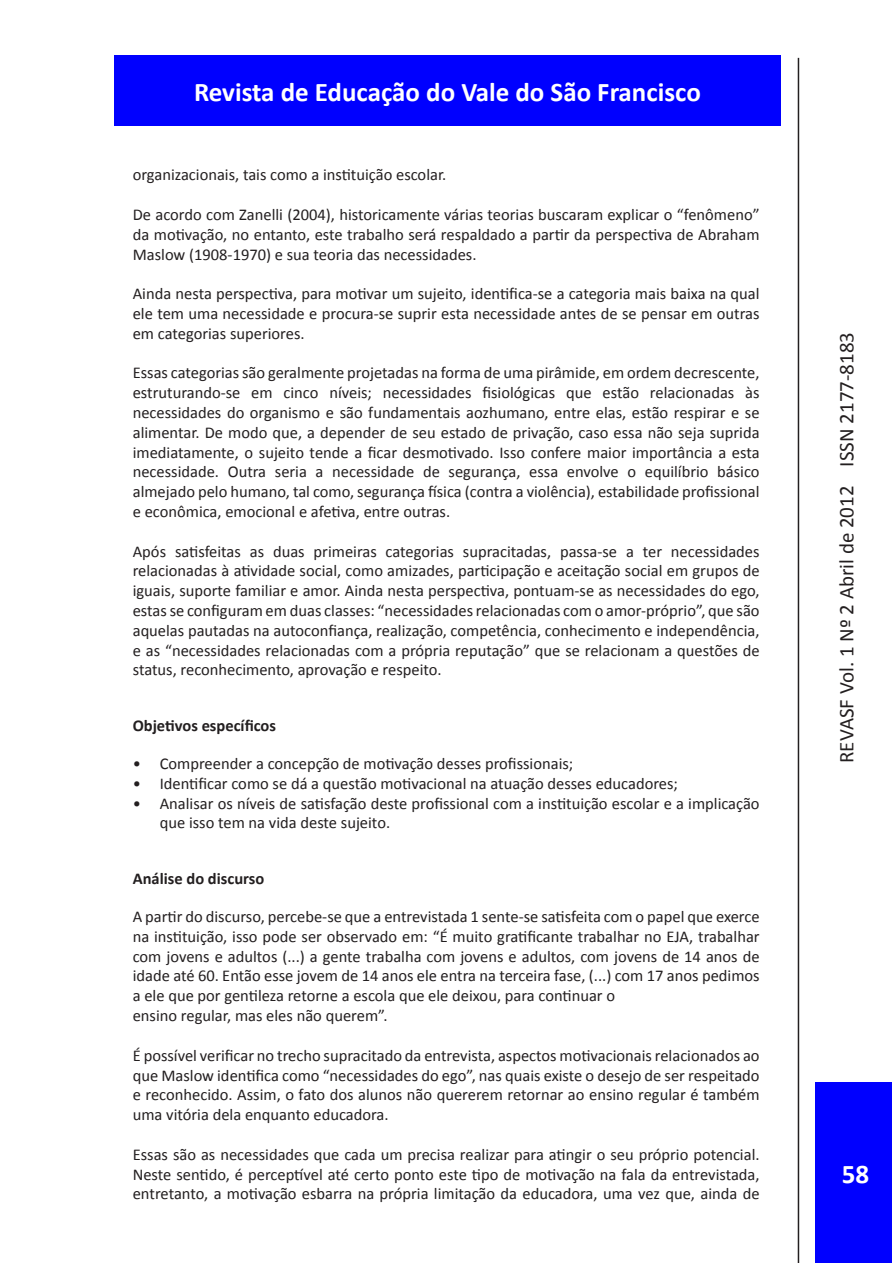
<style>
.page{position:relative;width:893px;height:1263px;background:#fff}
.page>*{position:absolute;margin:0;border:0;box-sizing:border-box;transform-origin:0 0}
.t1{font:700 27px "Calibri";color:#fff}
.t2{font:21px "Calibri";color:#231f20}
.Parágrafo_-_demais{font:16.5px/19.8px "Calibri";color:#231f20;text-align:justify}
.Título_de_seção{font:700 16.5px "Calibri";color:#231f20}
</style>
<div class="page">
<div style="left:114px;top:56px;width:666px;height:70px;background:#00f"></div>
<div style="left:816px;top:1082px;width:76px;height:181px;background:#00f"></div>
<hr style="left:798px;top:58px;width:1px;height:1205px;background:#231f20">
<h1 class="t1" style="left:194px;top:75px;width:508px">Revista de Educação do Vale do São Francisco</h1>
<p class="Parágrafo_-_demais" style="left:133px;top:164px;width:315px">organizacionais, tais como a instituição escolar.</p>
<p class="Parágrafo_-_demais" style="left:133px;top:204px;width:628px">De acordo com Zanelli (2004), historicamente várias teorias buscaram explicar o “fenômeno” da motivação, no entanto, este trabalho será respaldado a partir da perspectiva de Abraham Maslow (1908-1970) e sua teoria das necessidades.</p>
<p class="Parágrafo_-_demais" style="left:133px;top:283px;width:628px">Ainda nesta perspectiva, para motivar um sujeito, identifica-se a categoria mais baixa na qual ele tem uma necessidade e procura-se suprir esta necessidade antes de se pensar em outras em categorias superiores.</p>
<p class="Parágrafo_-_demais" style="left:133px;top:362px;width:628px">Essas categorias são geralmente projetadas na forma de uma pirâmide, em ordem decrescente, estruturando-se em cinco níveis; necessidades fisiológicas que estão relacionadas às necessidades do organismo e são fundamentais aozhumano, entre elas, estão respirar e se alimentar. De modo que, a depender de seu estado de privação, caso essa não seja suprida imediatamente, o sujeito tende a ficar desmotivado. Isso confere maior importância a esta necessidade. Outra seria a necessidade de segurança, essa envolve o equilíbrio básico almejado pelo humano, tal como, segurança física (contra a violência), estabilidade profissional e econômica, emocional e afetiva, entre outras.</p>
<p class="Parágrafo_-_demais" style="left:133px;top:540px;width:628px">Após satisfeitas as duas primeiras categorias supracitadas, passa-se a ter necessidades relacionadas à atividade social, como amizades, participação e aceitação social em grupos de iguais, suporte familiar e amor. Ainda nesta perspectiva, pontuam-se as necessidades do ego, estas se configuram em duas classes: “necessidades relacionadas com o amor-próprio”, que são aquelas pautadas na autoconfiança, realização, competência, conhecimento e independência, e as “necessidades relacionadas com a própria reputação” que se relacionam a questões de status, reconhecimento, aprovação e respeito.</p>
<p class="Título_de_seção" style="left:133px;top:715px;width:145px">Objetivos específicos</p>
<p class="Parágrafo_-_demais" style="left:133px;top:753px;width:442px">• Compreender a concepção de motivação desses profissionais;</p>
<p class="Parágrafo_-_demais" style="left:133px;top:773px;width:547px">• Identificar como se dá a questão motivacional na atuação desses educadores;</p>
<p class="Parágrafo_-_demais" style="left:160px;top:792px;width:601px;text-indent:-27px">• Analisar os níveis de satisfação deste profissional com a instituição escolar e a implicação que isso tem na vida deste sujeito.</p>
<p class="Título_de_seção" style="left:133px;top:868px;width:133px">Análise do discurso</p>
<p class="Parágrafo_-_demais" style="left:133px;top:906px;width:628px">A partir do discurso, percebe-se que a entrevistada 1 sente-se satisfeita com o papel que exerce na instituição, isso pode ser observado em: “É muito gratificante trabalhar no EJA, trabalhar com jovens e adultos (...) a gente trabalha com jovens e adultos, com jovens de 14 anos de idade até 60. Então esse jovem de 14 anos ele entra na terceira fase, (...) com 17 anos pedimos a ele que por gentileza retorne a escola que ele deixou, para continuar o</p>
<p class="Parágrafo_-_demais" style="left:133px;top:1005px;width:256px">ensino regular, mas eles não querem”.</p>
<p class="Parágrafo_-_demais" style="left:133px;top:1044px;width:628px">É possível verificar no trecho supracitado da entrevista, aspectos motivacionais relacionados ao que Maslow identifica como “necessidades do ego”, nas quais existe o desejo de ser respeitado e reconhecido. Assim, o fato dos alunos não quererem retornar ao ensino regular é também uma vitória dela enquanto educadora.</p>
<p class="Parágrafo_-_demais" style="left:133px;top:1143px;width:628px">Essas são as necessidades que cada um precisa realizar para atingir o seu próprio potencial.<br>Neste sentido, é perceptível até certo ponto este tipo de motivação na fala da entrevistada, entretanto, a motivação esbarra na própria limitação da educadora, uma vez que, ainda de</p>
<p class="t2" style="left:834px;top:763px;width:432px;rotate:-90deg">REVASF Vol. 1 Nº 2 Abril de 2012 ISSN 2177-8183</p>
<h1 class="t1" style="left:842px;top:1157px;width:29px">58</h1>
</div>
